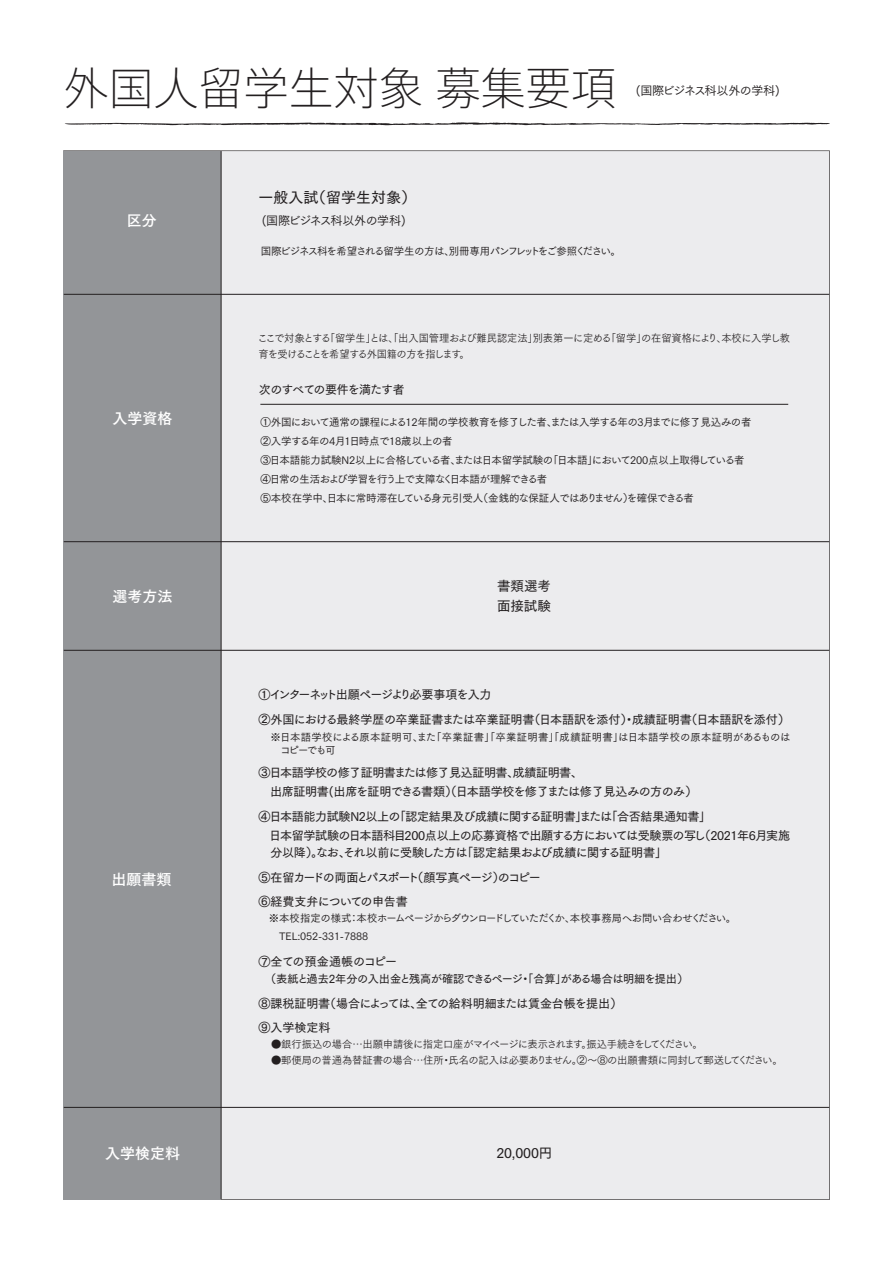
<style>
.page{position:relative;width:893px;height:1263px;background:#fff}
.page>*{position:absolute;margin:0;border:0;box-sizing:border-box;transform-origin:0 0}
.t1{font:200 45px "Axis Pro N";color:#231f20}
.t2{font:15px "Tsuku Go Pro B";color:#fff}
.t3{font:15px "Tsuku Go Pro D";color:#231f20}
.t4{font:13.5px/19.5px "Tsuku Go Pro D";letter-spacing:-.01em;color:#231f20}
.t5{font:12.15px/18.8px "Tsuku Go Pro D";letter-spacing:-.04em;color:#231f20}
.t6{font:12.15px/24.8px "Tsuku Go Pro D";letter-spacing:-.06em;color:#231f20}
.t7{font:12.15px/24.8px "Tsuku Go Pro D";letter-spacing:-.015em;color:#231f20}
.t8{font:12.15px "Tsuku Go Pro D";letter-spacing:-.02em;color:#231f20}
.t9{font:12px "Tsuku Go Pro M";letter-spacing:-.045em;color:#231f20}
.t10{font:12px "Tsuku Go Pro D";letter-spacing:-.065em;color:#231f20}
.t11{font:11.25px "Tsuku Go Pro D";letter-spacing:-.045em;color:#231f20}
.t12{font:10.5px/18.9px "Tsuku Go Pro M";letter-spacing:-.055em;color:#231f20}
.t13{font:10.5px/15.8px "Tsuku Go Pro R";letter-spacing:-.05em;color:#231f20}
.t14{font:10.5px "Tsuku Go Pro M";letter-spacing:-.115em;color:#231f20}
.t15{font:10.35px "Tsuku Go Pro R";letter-spacing:-.05em;color:#231f20}
.t16{font:10.35px/18.1px "Tsuku Go Pro M";letter-spacing:-.04em;color:#231f20}
.t17{font:10.35px/13.4px "Tsuku Go Pro M";letter-spacing:.03em;color:#231f20}
</style>
<div class="page">
<div style="left:63px;top:150px;width:767px;height:1050px;background:#ececee"></div>
<div style="left:64px;top:151px;width:157px;height:1048px;background:#939598"></div>
<hr style="left:260px;top:404px;width:528px;height:1px;background:#231f20">
<svg style="left:65px;top:122px;width:765px;height:3px"></svg>
<hr style="left:64px;top:294px;width:765px;height:1px;background:#231f20">
<hr style="left:64px;top:541px;width:765px;height:1px;background:#231f20">
<hr style="left:64px;top:650px;width:765px;height:1px;background:#231f20">
<hr style="left:64px;top:1107px;width:765px;height:1px;background:#231f20">
<hr style="left:221px;top:151px;width:1px;height:1048px;background:#231f20">
<h1 class="t1" style="left:64px;top:65px;width:554px">外国人留学生対象 募集要項</h1>
<p class="t9" style="left:636px;top:80px;width:146px">(国際ビジネス科以外の学科)</p>
<p class="t2" style="left:127px;top:207px;width:31px">区分</p>
<p class="t3" style="left:259px;top:184px;width:159px">一般入試（留学生対象）</p>
<p class="t9" style="left:262px;top:210px;width:146px">(国際ビジネス科以外の学科)</p>
<p class="t14" style="left:261px;top:242px;width:362px">国際ビジネス科を希望される留学生の方は、別冊専用パンフレットをご参照ください。</p>
<p class="t2" style="left:112px;top:405px;width:61px">入学資格</p>
<p class="t13" style="left:257px;top:329px;width:534px">ここで対象とする「留学生」とは、「出入国管理および難民認定法」別表第一に定める「留学」の在留資格により、本校に入学し教育を受けることを希望する外国籍の方を指します。</p>
<p class="t10" style="left:259px;top:380px;width:147px">次のすべての要件を満たす者</p>
<p class="t12" style="left:260px;top:412px;width:493px">①外国において通常の課程による12年間の学校教育を修了した者、または入学する年の3月までに修了見込みの者②入学する年の4月1日時点で18歳以上の者<br>③日本語能力試験N2以上に合格している者、または日本留学試験の「日本語」において200点以上取得している者④日常の生活および学習を行う上で支障なく日本語が理解できる者<br>⑤本校在学中、日本に常時滞在している身元引受人（金銭的な保証人ではありません）を確保できる者</p>
<p class="t2" style="left:112px;top:583px;width:61px">選考方法</p>
<p class="t4" style="left:497px;top:575px;width:55px">書類選考面接試験</p>
<p class="t2" style="left:112px;top:866px;width:61px">出願書類</p>
<p class="t2" style="left:105px;top:1140px;width:76px">入学検定料</p>
<p class="t5" style="left:258px;top:681px;width:533px;line-height:24.8px">①インターネット出願ページより必要事項を入力<br>②外国における最終学歴の卒業証書または卒業証明書（日本語訳を添付）・成績証明書（日本語訳を添付）</p>
<p class="t17" style="left:280px;top:729px;width:511px;text-indent:-10px">※日本語学校による原本証明可、また「卒業証書」「卒業証明書」「成績証明書」は日本語学校の原本証明があるものはコピーでも可</p>
<p class="t5" style="left:258px;top:762px;width:440px">③日本語学校の修了証明書または修了見込証明書、成績証明書、<br>　出席証明書(出席を証明できる書類）（日本語学校を修了または修了見込みの方のみ）</p>
<p class="t5" style="left:258px;top:805px;width:533px">④日本語能力試験N2以上の「認定結果及び成績に関する証明書」または「合否結果通知書」<br>　日本留学試験の日本語科目200点以上の応募資格で出願する方においては受験票の写し（2021年6月実施</p>
<p class="t6" style="left:258px;top:838px;width:410px;text-indent:12px">分以降）。なお、それ以前に受験した方は「認定結果および成績に関する証明書」<br>⑤在留カードの両面とパスポート（顔写真ページ）のコピー<br>⑥経費支弁についての申告書</p>
<p class="t16" style="left:259px;top:908px;width:479px;text-indent:10px">※本校指定の様式：本校ホームページからダウンロードしていただくか、本校事務局へお問い合わせください。　　TEL:052-331-7888</p>
<p class="t8" style="left:258px;top:951px;width:140px">⑦全ての預金通帳のコピー</p>
<p class="t11" style="left:265px;top:969px;width:424px">（表紙と過去2年分の入出金と残高が確認できるページ・「合算」がある場合は明細を提出）</p>
<p class="t7" style="left:258px;top:989px;width:365px">⑧課税証明書（場合によっては、全ての給料明細または賃金台帳を提出）<br>⑨入学検定料</p>
<p class="t15" style="left:271px;top:1035px;width:433px">●銀行振込の場合…出願申請後に指定口座がマイページに表示されます。振込手続きをしてください。</p>
<p class="t15" style="left:271px;top:1051px;width:513px">●郵便局の普通為替証書の場合…住所・氏名の記入は必要ありません。②～⑧の出願書類に同封して郵送してください。</p>
<p class="t4" style="left:496px;top:1141px;width:57px">20,000円</p>
</div>
